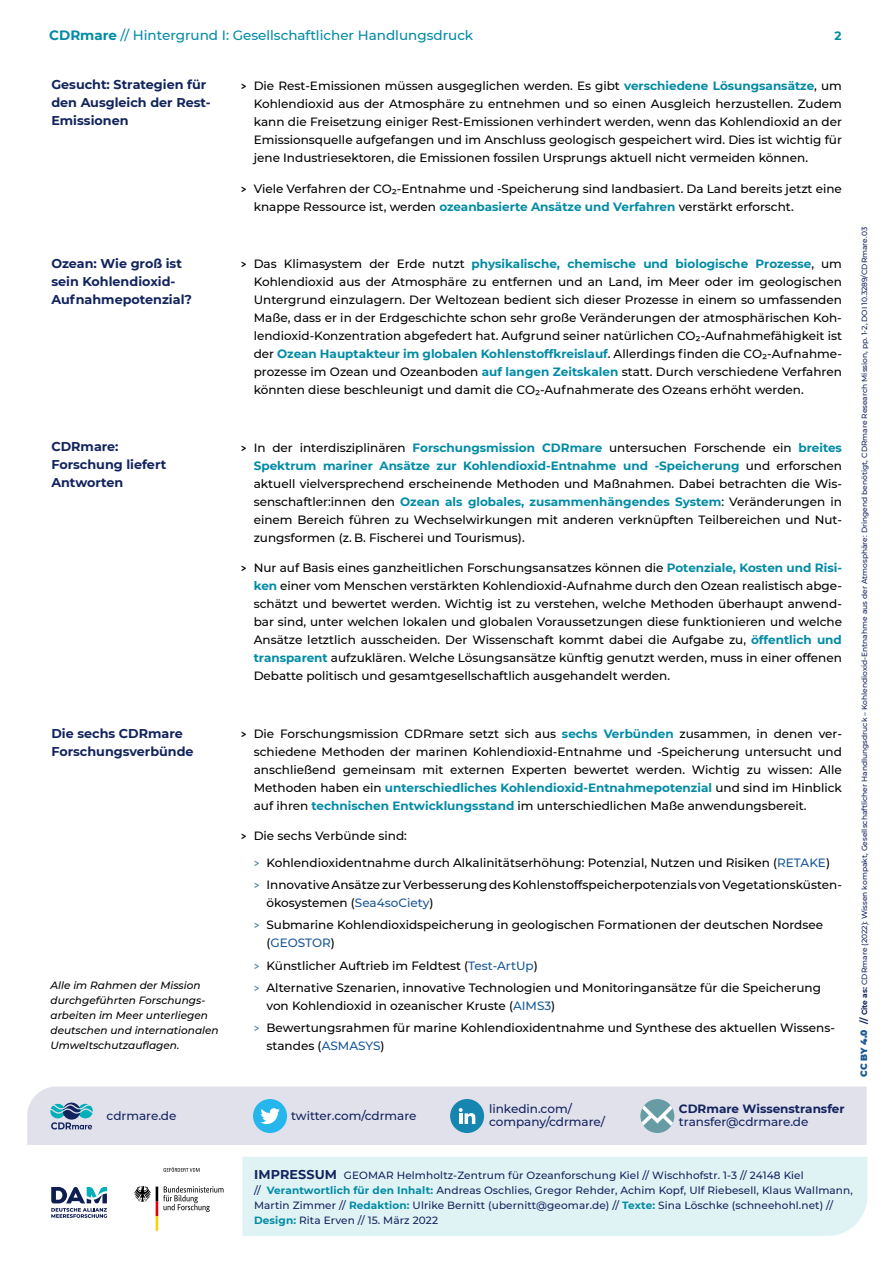
<style>
.page{position:relative;width:893px;height:1263px;background:#fff}
.page>*{position:absolute;margin:0;border:0;box-sizing:border-box;transform-origin:0 0}
.t1{font:500 13.5px "Montserrat";color:#028ba5}
.t2{font:700 12.75px/18px "Montserrat";color:#12245e}
.t3{font:500 12px/18px "Montserrat";color:#000;text-align:justify}
.t4{font:500 12px/13.5px "Montserrat";color:#12245e}
.t5{font:700 12px "Montserrat";color:#12245e}
.t6{font:700 12px "Montserrat";color:#028ba5}
.t7{font:500 10.5px/15px "Montserrat";letter-spacing:.01em;color:#12245e}
.t8{font:italic 500 10.5px/15px "Montserrat";color:#000}
.t9{font:500 7.5px "Montserrat";color:#12245e}
.s1{font-weight:700}
.s2{font-family:"Cardo";font-weight:700}
.s3{font-weight:700;color:#028ba5}
.s4{font-family:"Cardo";font-weight:700;color:#5c8fa2}
.s5{color:#195896}
.s6{font-weight:900;font-size:9px;color:#195896}
.s7{font-weight:700;font-size:9px}
.s8{font-weight:700;font-size:12.75px}
</style>
<div class="page">
<div style="left:27px;top:1086px;width:840px;height:59px;background:#e1e1ec"></div>
<div style="left:242px;top:1157px;width:625px;height:79px;background:#e0f3f4"></div>
<div style="left:640px;top:1099px;width:34px;height:34px;background:#689ca5;border-radius:50%"></div>
<svg style="left:640px;top:1099px;width:34px;height:31px"></svg>
<div style="left:253px;top:1099px;width:34px;height:34px;background:#25b7eb;border-radius:50%"></div>
<svg style="left:260px;top:1108px;width:20px;height:16px"></svg>
<div style="left:450px;top:1099px;width:34px;height:34px;background:#1686b0;border-radius:50%"></div>
<svg style="left:459px;top:1108px;width:16px;height:16px"></svg>
<svg style="left:51px;top:1187px;width:56px;height:31px"></svg>
<svg style="left:134px;top:1186px;width:90px;height:45px"></svg>
<svg style="left:164px;top:1167px;width:36px;height:5px"></svg>
<svg style="left:50px;top:1101px;width:43px;height:28px"></svg>
<p class="t1" style="left:49px;top:25px;width:425px"><span class="s1">CDRmare</span> // Hintergrund I: Gesellschaftlicher Handlungsdruck</p>
<p class="t6" style="left:834px;top:27px;width:9px">2</p>
<p class="t2" style="left:51px;top:75px;width:161px">Gesucht: Strategien für den Ausgleich der Rest-<br>Emissionen</p>
<p class="t3" style="left:254px;top:77px;width:590px;text-indent:-13px"><span class="s2">&gt;</span> Die Rest-Emissionen müssen ausgeglichen werden. Es gibt <span class="s3">verschiedene Lösungsansätze</span>, um Kohlendioxid aus der Atmosphäre zu entnehmen und so einen Ausgleich herzustellen. Zudem kann die Freisetzung einiger Rest-Emissionen verhindert werden, wenn das Kohlendioxid an der Emissionsquelle aufgefangen und im Anschluss geologisch gespeichert wird. Dies ist wichtig für jene Industriesektoren, die Emissionen fossilen Ursprungs aktuell nicht vermeiden können.</p>
<p class="t3" style="left:254px;top:179px;width:590px;text-indent:-13px"><span class="s2">&gt;</span> Viele Verfahren der CO2-Entnahme und -Speicherung sind landbasiert. Da Land bereits jetzt eine knappe Ressource ist, werden <span class="s3">ozeanbasierte Ansätze und Verfahren</span> verstärkt erforscht.</p>
<p class="t2" style="left:51px;top:254px;width:142px">Ozean: Wie groß ist sein Kohlendioxid-<br>Aufnahmepotenzial?</p>
<p class="t3" style="left:254px;top:255px;width:590px;text-indent:-13px"><span class="s2">&gt;</span> Das Klimasystem der Erde nutzt <span class="s3">physikalische, chemische und biologische Prozesse</span>, um Kohlendioxid aus der Atmosphäre zu entfernen und an Land, im Meer oder im geologischen Untergrund einzulagern. Der Weltozean bedient sich dieser Prozesse in einem so umfassenden Maße, dass er in der Erdgeschichte schon sehr große Veränderungen der atmosphärischen Koh&shy;lendioxid-Konzentration abgefedert hat. Aufgrund seiner natürlichen CO2-Aufnahmefähigkeit ist der <span class="s3">Ozean Hauptakteur im globalen Kohlenstoffkreislauf</span>. Allerdings finden die CO2-Aufnahme&shy;prozesse im Ozean und Ozeanboden <span class="s3">auf langen Zeitskalen</span> statt. Durch verschiedene Verfahren könnten diese beschleunigt und damit die CO2-Aufnahmerate des Ozeans erhöht werden.</p>
<p class="t2" style="left:51px;top:437px;width:116px">CDRmare:<br>Forschung liefert<br>Antworten</p>
<p class="t3" style="left:254px;top:438px;width:590px;text-indent:-13px"><span class="s2">&gt;</span> In der interdisziplinären <span class="s3">Forschungsmission CDRmare</span> untersuchen Forschende ein <span class="s3">breites Spektrum mariner Ansätze zur Kohlendioxid-Entnahme und -Speicherung</span> und erforschen aktuell vielversprechend erscheinende Methoden und Maßnahmen. Dabei betrachten die Wis&shy;senschaftler:innen den <span class="s3">Ozean als globales, zusammenhängendes System</span>: Veränderungen in einem Bereich führen zu Wechselwirkungen mit anderen verknüpften Teilbereichen und Nut&shy;zungsformen (z. B. Fischerei und Tourismus).</p>
<p class="t3" style="left:254px;top:559px;width:590px;text-indent:-13px"><span class="s2">&gt;</span> Nur auf Basis eines ganzheitlichen Forschungsansatzes können die <span class="s3">Potenziale, Kosten und Risi&shy;ken</span> einer vom Menschen verstärkten Kohlendioxid-Aufnahme durch den Ozean realistisch abge&shy;schätzt und bewertet werden. Wichtig ist zu verstehen, welche Methoden überhaupt anwend&shy;bar sind, unter welchen lokalen und globalen Voraussetzungen diese funktionieren und welche Ansätze letztlich ausscheiden. Der Wissenschaft kommt dabei die Aufgabe zu, <span class="s3">öffentlich und transparent</span> aufzuklären. Welche Lösungsansätze künftig genutzt werden, muss in einer offenen Debatte politisch und gesamtgesellschaftlich ausgehandelt werden.</p>
<p class="t2" style="left:51px;top:724px;width:144px">Die sechs CDRmare<br>Forschungsverbünde</p>
<p class="t8" style="left:51px;top:978px;width:170px">Alle im Rahmen der Mission durchgeführten Forschungs&shy;arbeiten im Meer unterliegen deutschen und internationalen<br>Umweltschutzauflagen.</p>
<p class="t3" style="left:254px;top:724px;width:590px;text-indent:-13px"><span class="s2">&gt;</span> Die Forschungsmission CDRmare setzt sich aus <span class="s3">sechs Verbünden</span> zusammen, in denen ver&shy;schiedene Methoden der marinen Kohlendioxid-Entnahme und -Speicherung untersucht und anschließend gemeinsam mit externen Experten bewertet werden. Wichtig zu wissen: Alle Methoden haben ein <span class="s3">unterschiedliches Kohlendioxid-Entnahmepotenzial</span> und sind im Hinblick auf ihren <span class="s3">technischen Entwicklungsstand</span> im unterschiedlichen Maße anwendungsbereit.</p>
<p class="t3" style="left:241px;top:827px;width:167px"><span class="s2">&gt;</span> Die sechs Verbünde sind:</p>
<p class="t3" style="left:254px;top:851px;width:590px;line-height:22.2px"><span class="s4">&gt;</span> Kohlendioxidentnahme durch Alkalinitätserhöhung: Potenzial, Nutzen und Risiken (<span class="s5">RETAKE</span>)<br><span class="s4">&gt;</span> Innovative Ansätze zur Verbesserung des Kohlenstoffspeicherpotenzials von Vegetationsküsten-</p>
<p class="t3" style="left:254px;top:891px;width:571px;line-height:22.2px;text-indent:13px">ökosystemen (<span class="s5">Sea4soCiety</span>)<br><span class="s4">&gt;</span> Submarine Kohlendioxidspeicherung in geologischen Formationen der deutschen Nordsee</p>
<p class="t3" style="left:254px;top:931px;width:569px;line-height:22.2px;text-align:left;text-indent:13px">(<span class="s5">GEOSTOR</span>)<br><span class="s4">&gt;</span> Künstlicher Auftrieb im Feldtest (<span class="s5">Test-ArtUp</span>)<br><span class="s4">&gt;</span> Alternative Szenarien, innovative Technologien und Monitoringansätze für die Speicherung</p>
<p class="t3" style="left:254px;top:994px;width:583px;line-height:22.2px;text-indent:13px">von Kohlendioxid in ozeanischer Kruste (<span class="s5">AIMS3</span>)<br><span class="s4">&gt;</span> Bewertungsrahmen für marine Kohlendioxidentnahme und Synthese des aktuellen Wissens-</p>
<p class="t3" style="left:266px;top:1036px;width:120px">standes (<span class="s5">ASMASYS</span>)</p>
<p class="t4" style="left:107px;top:1108px;width:71px">cdrmare.de</p>
<p class="t4" style="left:489px;top:1101px;width:118px">linkedin.com/ company/cdrmare/</p>
<p class="t5" style="left:679px;top:1100px;width:167px">CDRmare Wissenstransfer</p>
<p class="t4" style="left:291px;top:1108px;width:127px">twitter.com/cdrmare</p>
<p class="t4" style="left:679px;top:1115px;width:131px">transfer@cdrmare.de</p>
<p class="t9" style="left:859px;top:1077px;width:851px;rotate:-90deg"><span class="s6">CC BY 4.0</span> <span class="s7">//</span> <span class="s1">Cite as:</span> CDRmare (2022): Wissen kompakt, Gesellschaftlicher Handlungsdruck – Kohlendioxid-Entnahme aus der Atmosphäre: Dringend benötigt, CDRmare Research Mission, pp. 1-2, DOI 10.3289/CDRmare.03</p>
<p class="t7" style="left:254px;top:1167px;width:600px"><span class="s8">IMPRESSUM</span> GEOMAR Helmholtz-Zentrum für Ozeanforschung Kiel // Wischhofstr. 1-3 // 24148 Kiel<br>// <span class="s3">Verantwortlich für den Inhalt:</span> Andreas Oschlies, Gregor Rehder, Achim Kopf, Ulf Riebesell, Klaus Wallmann, Martin Zimmer // <span class="s3">Redaktion:</span> Ulrike Bernitt (ubernitt@geomar.de) // <span class="s3">Texte:</span> Sina Löschke (schneehohl.net) // <span class="s3">Design:</span> Rita Erven // 15. März 2022</p>
</div>
